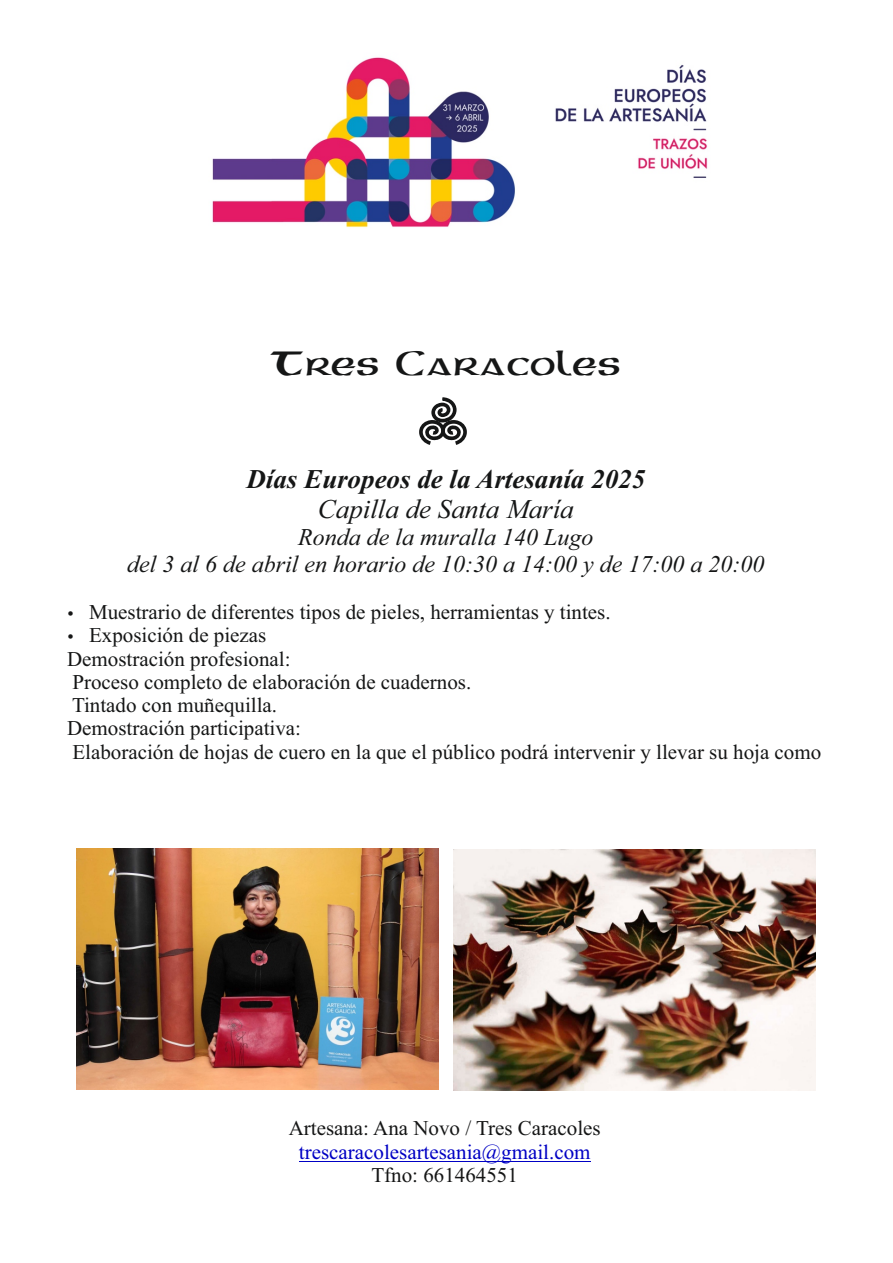
<style>
.page{position:relative;width:893px;height:1263px;background:#fff}
.page>*{position:absolute;margin:0;border:0;box-sizing:border-box;transform-origin:0 0}
.t1{font:36px "Gaeilge 1 Normal";color:#151616}
.t2{font:italic 700 27px "Times New Roman";color:#151616}
.t3{font:italic 27px "Times New Roman";color:#151616}
.t4{font:italic 24px/26.5px "Times New Roman";color:#151616;text-align:center}
.t5{font:21px/23.2px "Times New Roman";color:#151616}
.t6{font:21px "Times New Roman";color:#0000c4}
</style>
<div class="page">
<svg style="left:419px;top:397px;width:48px;height:48px"></svg>
<img style="left:212px;top:57px;width:496px;height:171px">
<img style="left:77px;top:849px;width:361px;height:240px">
<img style="left:454px;top:849px;width:361px;height:241px">
<hr style="left:299px;top:1160px;width:292px;height:1px;background:#0000c4">
<h1 class="t1" style="left:270px;top:352px;width:353px">Tres Caracoles</h1>
<p class="t2" style="left:246px;top:470px;width:400px">Días Europeos de la Artesanía 2025</p>
<p class="t3" style="left:318px;top:499px;width:257px">Capilla de Santa María</p>
<p class="t4" style="left:127px;top:526px;width:639px">Ronda de la muralla 140 Lugo<br>del 3 al 6 de abril en horario de 10:30 a 14:00 y de 17:00 a 20:00</p>
<p class="t5" style="left:67px;top:602px;width:545px">• Muestrario de diferentes tipos de pieles, herramientas y tintes.</p>
<p class="t5" style="left:67px;top:626px;width:756px">• Exposición de piezas<br>Demostración profesional:<br>Proceso completo de elaboración de cuadernos.<br>Tintado con muñequilla.<br>Demostración participativa:<br>Elaboración de hojas de cuero en la que el público podrá intervenir y llevar su hoja como</p>
<p class="t5" style="left:289px;top:1119px;width:314px">Artesana: Ana Novo / Tres Caracoles</p>
<p class="t6" style="left:299px;top:1144px;width:293px">trescaracolesartesania@gmail.com</p>
<p class="t5" style="left:371px;top:1165px;width:148px">Tfno: 661464551</p>
</div>
